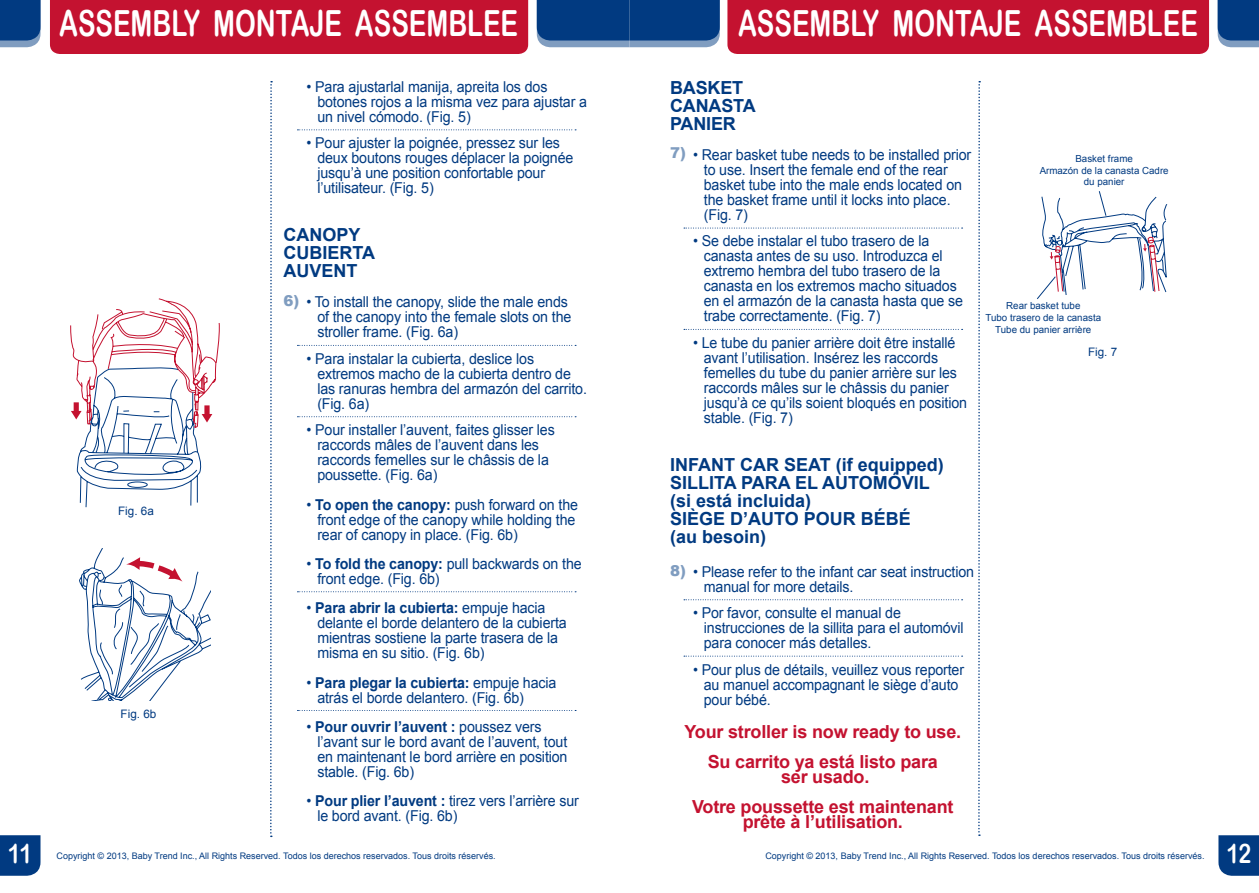
<style>
.page{position:relative;width:1259px;height:893px;background:#fff}
.page>*{position:absolute;margin:0;border:0;box-sizing:border-box;transform-origin:0 0}
.t1{font:36px "Arial Rounded MT Bold";color:#fff;scale:.73 1}
.t2{font:27px "Arial Rounded MT Bold";color:#fff;scale:.8 1}
.t3{font:700 18px/18px "Arial";color:#013a81}
.t4{font:700 18px/30px "Arial";letter-spacing:-.01em;color:#c41230;text-align:center}
.t5{font:15px/15px "Arial";letter-spacing:-.01em;color:#013a81;scale:.95 1}
.t6{font:900 15px "Arial";color:#809dc0}
.t7{font:11.7px "Arial";color:#013a81}
.t8{font:9.75px/11.7px "Arial";color:#013a81;text-align:center}
.t9{font:9px "Arial";color:#013a81}
.s1{font-weight:700}
</style>
<div class="page">
<svg style="left:0;top:0;width:40px;height:47px;background:#164a8b"></svg>
<div style="left:0;top:835px;width:40px;height:41px;background:#013a81"></div>
<svg style="left:270px;top:81px;width:2px;height:756px"></svg>
<svg style="left:1218px;top:835px;width:41px;height:41px;background:#0c4386"></svg>
<svg style="left:684px;top:228px;width:278px;height:1px"></svg>
<svg style="left:684px;top:329px;width:278px;height:1px"></svg>
<svg style="left:684px;top:599px;width:278px;height:1px"></svg>
<svg style="left:684px;top:656px;width:278px;height:1px"></svg>
<svg style="left:978px;top:81px;width:2px;height:755px"></svg>
<svg style="left:297px;top:129px;width:279px;height:1px"></svg>
<svg style="left:297px;top:345px;width:279px;height:1px"></svg>
<svg style="left:297px;top:416px;width:279px;height:1px"></svg>
<svg style="left:297px;top:591px;width:279px;height:1px"></svg>
<svg style="left:297px;top:710px;width:279px;height:1px"></svg>
<svg style="left:70px;top:298px;width:150px;height:209px"></svg>
<svg style="left:80px;top:548px;width:130px;height:152px"></svg>
<svg style="left:1037px;top:191px;width:130px;height:108px"></svg>
<div style="left:50px;top:0;width:478px;height:54px;background:#c41230"></div>
<div style="left:727px;top:0;width:482px;height:54px;background:#c41230"></div>
<svg style="left:537px;top:0;width:183px;height:47px;background:#15498a"></svg>
<svg style="left:1217px;top:0;width:42px;height:47px;background:#1a4d8d"></svg>
<h1 class="t1" style="left:59px;top:2px;width:630px">ASSEMBLY MONTAJE ASSEMBLEE</h1>
<h1 class="t1" style="left:738px;top:2px;width:631px">ASSEMBLY MONTAJE ASSEMBLEE</h1>
<p class="t7" style="left:118px;top:503px;width:37px">Fig. 6a</p>
<p class="t7" style="left:121px;top:706px;width:37px">Fig. 6b</p>
<p class="t5" style="left:317px;top:79px;width:285px;text-indent:-11px">• Para ajustarlal manija, apreita los dos botones rojos a la misma vez para ajustar a un nivel cómodo. (Fig. 5)</p>
<p class="t5" style="left:317px;top:136px;width:271px;text-indent:-11px">• Pour ajuster la poignée, pressez sur les deux boutons rouges déplacer la poignée jusqu’à une position confortable pour l’utilisateur. (Fig. 5)</p>
<p class="t3" style="left:284px;top:227px;width:93px">CANOPY<br>CUBIERTA<br>AUVENT</p>
<p class="t5" style="left:317px;top:295px;width:269px;text-indent:-11px">• To install the canopy, slide the male ends of the canopy into the female slots on the stroller frame. (Fig. 6a)</p>
<p class="t5" style="left:317px;top:351px;width:285px;text-indent:-11px">• Para instalar la cubierta, deslice los extremos macho de la cubierta dentro de las ranuras hembra del armazón del carrito. (Fig. 6a)</p>
<p class="t5" style="left:317px;top:423px;width:251px;text-indent:-11px">• Pour installer l’auvent, faites glisser les raccords mâles de l’auvent dans les raccords femelles sur le châssis de la poussette. (Fig. 6a)</p>
<p class="t5" style="left:317px;top:497px;width:276px;text-indent:-11px">• <span class="s1">To open the canopy:</span> push forward on the front edge of the canopy while holding the rear of canopy in place. (Fig. 6b)</p>
<p class="t5" style="left:317px;top:556px;width:280px;text-indent:-11px">• <span class="s1">To fold the canopy:</span> pull backwards on the front edge. (Fig. 6b)</p>
<p class="t5" style="left:317px;top:601px;width:264px;text-indent:-11px">• <span class="s1">Para abrir la cubierta:</span> empuje hacia delante el borde delantero de la cubierta mientras sostiene la parte trasera de la misma en su sitio. (Fig. 6b)</p>
<p class="t5" style="left:317px;top:675px;width:253px;text-indent:-11px">• <span class="s1">Para plegar la cubierta:</span> empuje hacia atrás el borde delantero. (Fig. 6b)</p>
<p class="t5" style="left:317px;top:719px;width:265px;text-indent:-11px">• <span class="s1">Pour ouvrir l’auvent :</span> poussez vers l’avant sur le bord avant de l’auvent, tout en maintenant le bord arrière en position stable. (Fig. 6b)</p>
<p class="t5" style="left:317px;top:794px;width:277px;text-indent:-11px">• <span class="s1">Pour plier l’auvent :</span> tirez vers l’arrière sur le bord avant. (Fig. 6b)</p>
<p class="t6" style="left:284px;top:289px;width:17px">6)</p>
<p class="t3" style="left:670px;top:79px;width:87px">BASKET<br>CANASTA<br>PANIER</p>
<p class="t5" style="left:704px;top:147px;width:283px;text-indent:-11px">• Rear basket tube needs to be installed prior to use. Insert the female end of the rear basket tube into the male ends located on the basket frame until it locks into place. (Fig. 7)</p>
<p class="t5" style="left:704px;top:234px;width:274px;text-indent:-11px">• Se debe instalar el tubo trasero de la canasta antes de su uso. Introduzca el extremo hembra del tubo trasero de la canasta en los extremos macho situados en el armazón de la canasta hasta que se trabe correctamente. (Fig. 7)</p>
<p class="t5" style="left:704px;top:335px;width:279px;text-indent:-11px">• Le tube du panier arrière doit être installé avant l’utilisation. Insérez les raccords femelles du tube du panier arrière sur les raccords mâles sur le châssis du panier jusqu’à ce qu’ils soient bloqués en position stable. (Fig. 7)</p>
<p class="t3" style="left:670px;top:456px;width:275px">INFANT CAR SEAT (if equipped)<br>SILLITA PARA EL AUTOMÓVIL (si está incluida)<br>SIÈGE D’AUTO POUR BÉBÉ<br>(au besoin)</p>
<p class="t5" style="left:704px;top:564px;width:286px;text-indent:-11px">• Please refer to the infant car seat instruction manual for more details.</p>
<p class="t5" style="left:704px;top:606px;width:275px;text-indent:-11px">• Por favor, consulte el manual de instrucciones de la sillita para el automóvil para conocer más detalles.</p>
<p class="t5" style="left:704px;top:662px;width:275px;text-indent:-11px">• Pour plus de détails, veuillez vous reporter au manuel accompagnant le siège d’auto pour bébé.</p>
<p class="t4" style="left:684px;top:717px;width:278px">Your stroller is now ready to use.<br>Su carrito ya está listo para</p>
<p class="t4" style="left:692px;top:762px;width:263px">ser usado.<br>Votre poussette est maintenant</p>
<p class="t4" style="left:742px;top:807px;width:162px">prête à l’utilisation.</p>
<p class="t6" style="left:670px;top:142px;width:17px">7)</p>
<p class="t6" style="left:670px;top:559px;width:17px">8)</p>
<p class="t8" style="left:1039px;top:153px;width:130px">Basket frame<br>Armazón de la canasta Cadre du panier</p>
<p class="t8" style="left:985px;top:300px;width:117px">Rear basket tube<br>Tubo trasero de la canasta<br>Tube du panier arrière</p>
<p class="t7" style="left:1088px;top:344px;width:31px">Fig. 7</p>
<h2 class="t2" style="left:8px;top:838px;width:32px">11</h2>
<h2 class="t2" style="left:1226px;top:838px;width:32px">12</h2>
<p class="t9" style="left:57px;top:850px;width:441px">Copyright © 2013, Baby Trend Inc., All Rights Reserved. Todos los derechos reservados. Tous droits réservés.</p>
<p class="t9" style="left:765px;top:850px;width:441px">Copyright © 2013, Baby Trend Inc., All Rights Reserved. Todos los derechos reservados. Tous droits réservés.</p>
</div>
